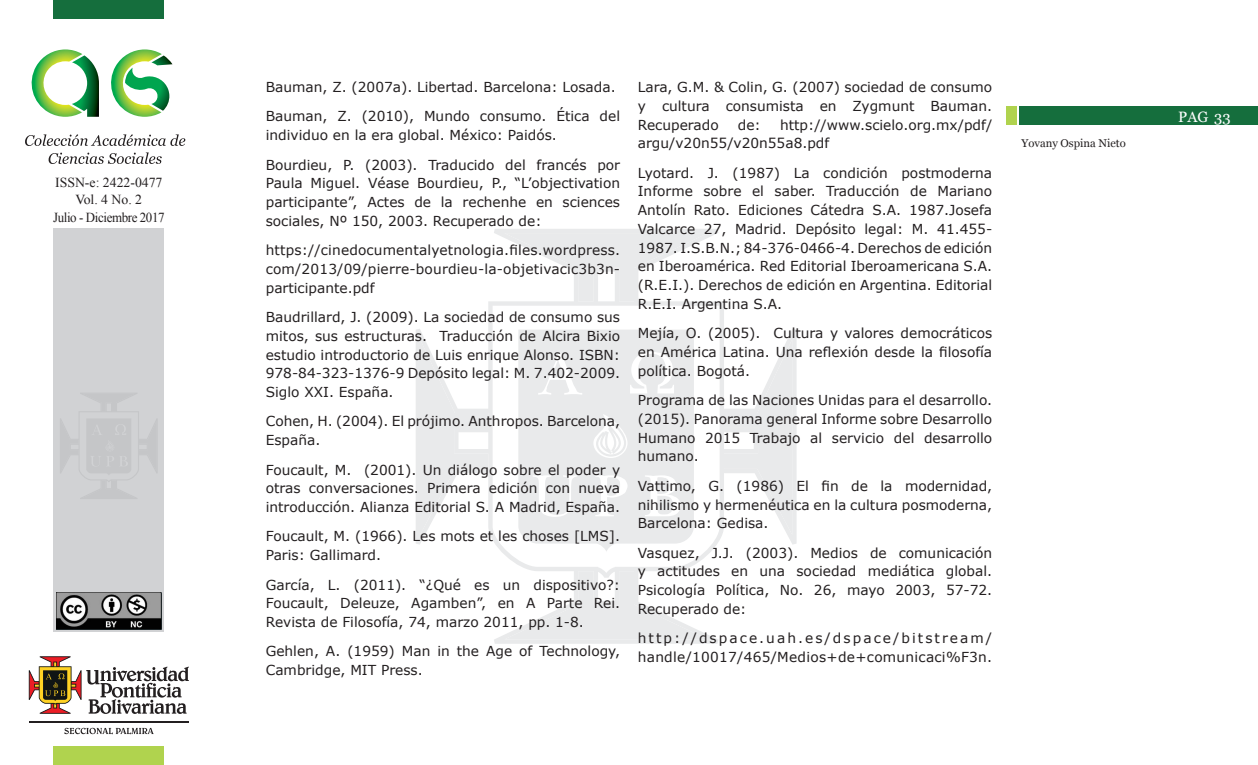
<style>
.page{position:relative;width:1258px;height:765px;background:#fff}
.page>*{position:absolute;margin:0;border:0;box-sizing:border-box;transform-origin:0 0}
.t1{font:15px "Georgia";color:#fff}
.Cuerpo_2{font:13.75px/18.8px "Verdana";color:#231f20;text-align:justify}
.Cuerpo_2-2{font:13.75px/18.8px "Verdana";letter-spacing:.02em;color:#231f20}
.t2{font:13.75px/17.5px "Times New Roman";letter-spacing:-.03em;color:#231f20;text-align:center}
.t3{font:11.25px "Georgia";color:#231f20}
</style>
<div class="page">
<div style="left:53px;top:229px;width:111px;height:403px;background:#d1d2d4"></div>
<div style="left:54px;top:0;width:110px;height:18px;background:#156e3d"></div>
<div style="left:1020px;top:107px;width:238px;height:18px;background:#156e3d"></div>
<div style="left:1006px;top:107px;width:10px;height:18px;background:#b0d34e"></div>
<div style="left:54px;top:747px;width:110px;height:18px;background:#b0d34e"></div>
<svg style="left:29px;top:656px;width:160px;height:58px"></svg>
<svg style="left:64px;top:728px;width:90px;height:6px"></svg>
<hr style="left:29px;top:721px;width:160px;height:1px;background:#231f20">
<svg style="left:60px;top:393px;width:97px;height:106px"></svg>
<svg style="left:416px;top:229px;width:381px;height:415px"></svg>
<svg style="left:518px;top:330px;width:176px;height:222px;fill:#e9eaeb"></svg>
<svg style="left:657px;top:477px;width:16px;height:37px"></svg>
<svg style="left:551px;top:360px;width:13px;height:17px"></svg>
<svg style="left:111px;top:49px;width:61px;height:68px"></svg>
<svg style="left:31px;top:49px;width:68px;height:68px"></svg>
<svg style="left:25px;top:134px;width:160px;height:12px"></svg>
<svg style="left:49px;top:152px;width:113px;height:12px"></svg>
<img style="left:56px;top:592px;width:105px;height:37px">
<p class="t2" style="left:53px;top:173px;width:113px">ISSN-e: 2422-0477<br>Vol. 4 No. 2<br>Julio - Diciembre 2017</p>
<p class="Cuerpo_2" style="left:266px;top:77px;width:351px">Bauman, Z. (2007a). Libertad. Barcelona: Losada.</p>
<p class="Cuerpo_2" style="left:266px;top:107px;width:356px">Bauman, Z. (2010), Mundo consumo. Ética del individuo en la era global. México: Paidós.</p>
<p class="Cuerpo_2" style="left:266px;top:155px;width:356px">Bourdieu, P. (2003). Traducido del francés por Paula Miguel. Véase Bourdieu, P., “L’objectivation participante”, Actes de la rechenhe en sciences sociales, Nº 150, 2003. Recuperado de:</p>
<p class="Cuerpo_2" style="left:266px;top:241px;width:356px">https://cinedocumentalyetnologia.files.wordpress. com/2013/09/pierre-bourdieu-la-objetivacic3b3n&shy;participante.pdf</p>
<p class="Cuerpo_2" style="left:266px;top:308px;width:356px">Baudrillard, J. (2009). La sociedad de consumo sus mitos, sus estructuras. Traducción de Alcira Bixio estudio introductorio de Luis enrique Alonso. ISBN:<br>978-84-323-1376-9 Depósito legal: M. 7.402-2009.<br>Siglo XXI. España.</p>
<p class="Cuerpo_2" style="left:266px;top:412px;width:356px">Cohen, H. (2004). El prójimo. Anthropos. Barcelona,<br>España.</p>
<p class="Cuerpo_2" style="left:266px;top:460px;width:356px">Foucault, M. (2001). Un diálogo sobre el poder y otras conversaciones. Primera edición con nueva introducción. Alianza Editorial S. A Madrid, España.</p>
<p class="Cuerpo_2" style="left:266px;top:527px;width:356px">Foucault, M. (1966). Les mots et les choses [LMS].<br>Paris: Gallimard.</p>
<p class="Cuerpo_2" style="left:266px;top:575px;width:356px">García, L. (2011). “¿Qué es un dispositivo?:<br>Foucault, Deleuze, Agamben”, en A Parte Rei.<br>Revista de Filosofía, 74, marzo 2011, pp. 1-8.</p>
<p class="Cuerpo_2" style="left:266px;top:642px;width:356px">Gehlen, A. (1959) Man in the Age of Technology,<br>Cambridge, MIT Press.</p>
<p class="Cuerpo_2" style="left:638px;top:77px;width:356px">Lara, G.M. &amp; Colin, G. (2007) sociedad de consumo y cultura consumista en Zygmunt Bauman.<br>Recuperado</p>
<p class="Cuerpo_2" style="left:638px;top:115px;width:356px;text-indent:142px">http://www.scielo.org.mx/pdf/ argu/v20n55/v20n55a8.pdf</p>
<p class="Cuerpo_2" style="left:638px;top:163px;width:356px">Lyotard. J. (1987) La condición postmoderna Informe sobre el saber. Traducción de Mariano Antolín Rato. Ediciones Cátedra S.A. 1987.Josefa Valcarce 27, Madrid. Depósito legal: M. 41.455- 1987. I.S.B.N.; 84-376-0466-4. Derechos de edición en Iberoamérica. Red Editorial Iberoamericana S.A. (R.E.I.). Derechos de edición en Argentina. Editorial R.E.I. Argentina S.A.</p>
<p class="Cuerpo_2" style="left:638px;top:324px;width:356px">Mejía, O. (2005). Cultura y valores democráticos en América Latina. Una reflexión desde la filosofía política. Bogotá.</p>
<p class="Cuerpo_2" style="left:638px;top:391px;width:356px">Programa de las Naciones Unidas para el desarrollo. (2015). Panorama general Informe sobre Desarrollo Humano 2015 Trabajo al servicio del desarrollo humano.</p>
<p class="Cuerpo_2" style="left:638px;top:476px;width:356px">Vattimo, G. (1986) El fin de la modernidad, nihilismo y hermenéutica en la cultura posmoderna, Barcelona: Gedisa.</p>
<p class="Cuerpo_2" style="left:638px;top:543px;width:356px">Vasquez, J.J. (2003). Medios de comunicación y actitudes en una sociedad mediática global.<br>Psicología Política, No. 26, mayo 2003, 57-72.<br>Recuperado de:</p>
<p class="Cuerpo_2-2" style="left:638px;top:629px;width:356px">http://dspace.uah.es/dspace/bitstream/ handle/10017/465/Medios+de+comunicaci%F3n.</p>
<p class="Cuerpo_2" style="left:738px;top:115px;width:25px">de:</p>
<p class="t3" style="left:1021px;top:135px;width:106px">Yovany Ospina Nieto</p>
<p class="t1" style="left:1178px;top:105px;width:54px">PAG 33</p>
</div>
